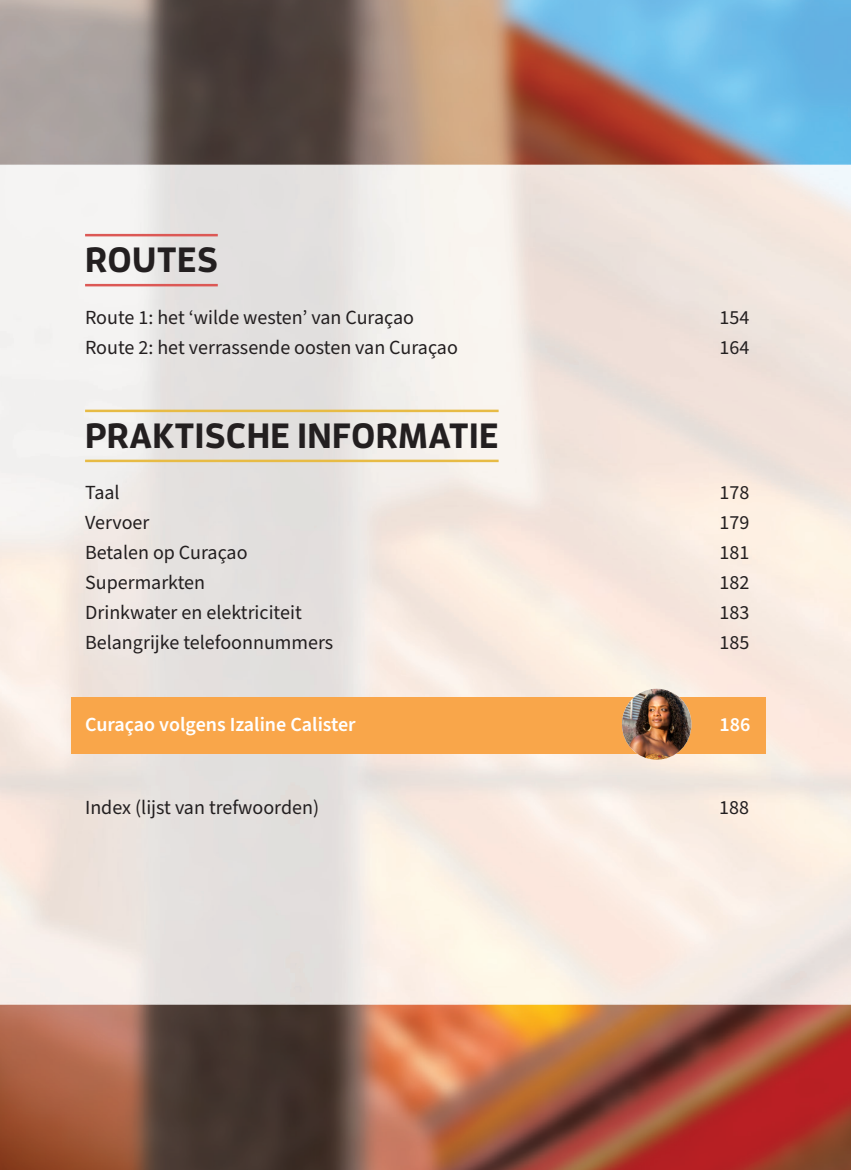
<style>
.page{position:relative;width:851px;height:1170px;background:#fff}
.page>*{position:absolute;margin:0;border:0;box-sizing:border-box;transform-origin:0 0}
.Inhoud_kop_4{font:700 35px "Enzo OT";letter-spacing:.01em;color:#231f20}
.Inhoud_kop_3{font:700 35px "Enzo OT";letter-spacing:.01em;color:#231f20}
.Inhoud_txt{font:20px "Source Sans Pro";color:#231f20}
.Inhoud_kop_cura_volg{font:600 20px "Source Sans Pro";color:#fff}
</style>
<div class="page">
<img style="left:0;top:0;width:850px;height:1169px">
<hr style="left:85px;top:234px;width:133px;height:2px;background:#dc5855">
<hr style="left:85px;top:284px;width:133px;height:2px;background:#dc5855">
<hr style="left:85px;top:409px;width:413px;height:3px;background:#e7bb45">
<hr style="left:85px;top:459px;width:413px;height:3px;background:#e7bb45">
<div style="left:71px;top:696px;width:694px;height:57px;background:#f9a64a"></div>
<img style="left:621px;top:688px;width:70px;height:71px">
<p class="Inhoud_kop_3" style="left:85px;top:237px;width:134px">ROUTES</p>
<p class="Inhoud_txt" style="left:85px;top:303px;width:330px">Route 1: het ‘wilde westen’ van Curaçao</p>
<p class="Inhoud_txt" style="left:719px;top:303px;width:31px">154</p>
<p class="Inhoud_txt" style="left:85px;top:333px;width:374px">Route 2: het verrassende oosten van Curaçao</p>
<p class="Inhoud_txt" style="left:719px;top:333px;width:31px">164</p>
<p class="Inhoud_kop_4" style="left:85px;top:413px;width:415px">PRAKTISCHE INFORMATIE</p>
<p class="Inhoud_txt" style="left:85px;top:479px;width:36px">Taal</p>
<p class="Inhoud_txt" style="left:719px;top:479px;width:31px">178</p>
<p class="Inhoud_txt" style="left:85px;top:509px;width:66px">Vervoer</p>
<p class="Inhoud_txt" style="left:719px;top:509px;width:31px">179</p>
<p class="Inhoud_txt" style="left:85px;top:539px;width:164px">Betalen op Curaçao</p>
<p class="Inhoud_txt" style="left:719px;top:539px;width:31px">181</p>
<p class="Inhoud_txt" style="left:85px;top:569px;width:121px">Supermarkten</p>
<p class="Inhoud_txt" style="left:719px;top:569px;width:31px">182</p>
<p class="Inhoud_txt" style="left:85px;top:599px;width:218px">Drinkwater en elektriciteit</p>
<p class="Inhoud_txt" style="left:719px;top:599px;width:31px">183</p>
<p class="Inhoud_txt" style="left:85px;top:629px;width:250px">Belangrijke telefoonnummers</p>
<p class="Inhoud_txt" style="left:719px;top:629px;width:31px">185</p>
<p class="Inhoud_kop_cura_volg" style="left:85px;top:711px;width:272px">Curaçao volgens Izaline Calister</p>
<p class="Inhoud_kop_cura_volg" style="left:719px;top:711px;width:32px">186</p>
<p class="Inhoud_txt" style="left:85px;top:794px;width:235px">Index (lijst van trefwoorden)</p>
<p class="Inhoud_txt" style="left:719px;top:794px;width:31px">188</p>
</div>
